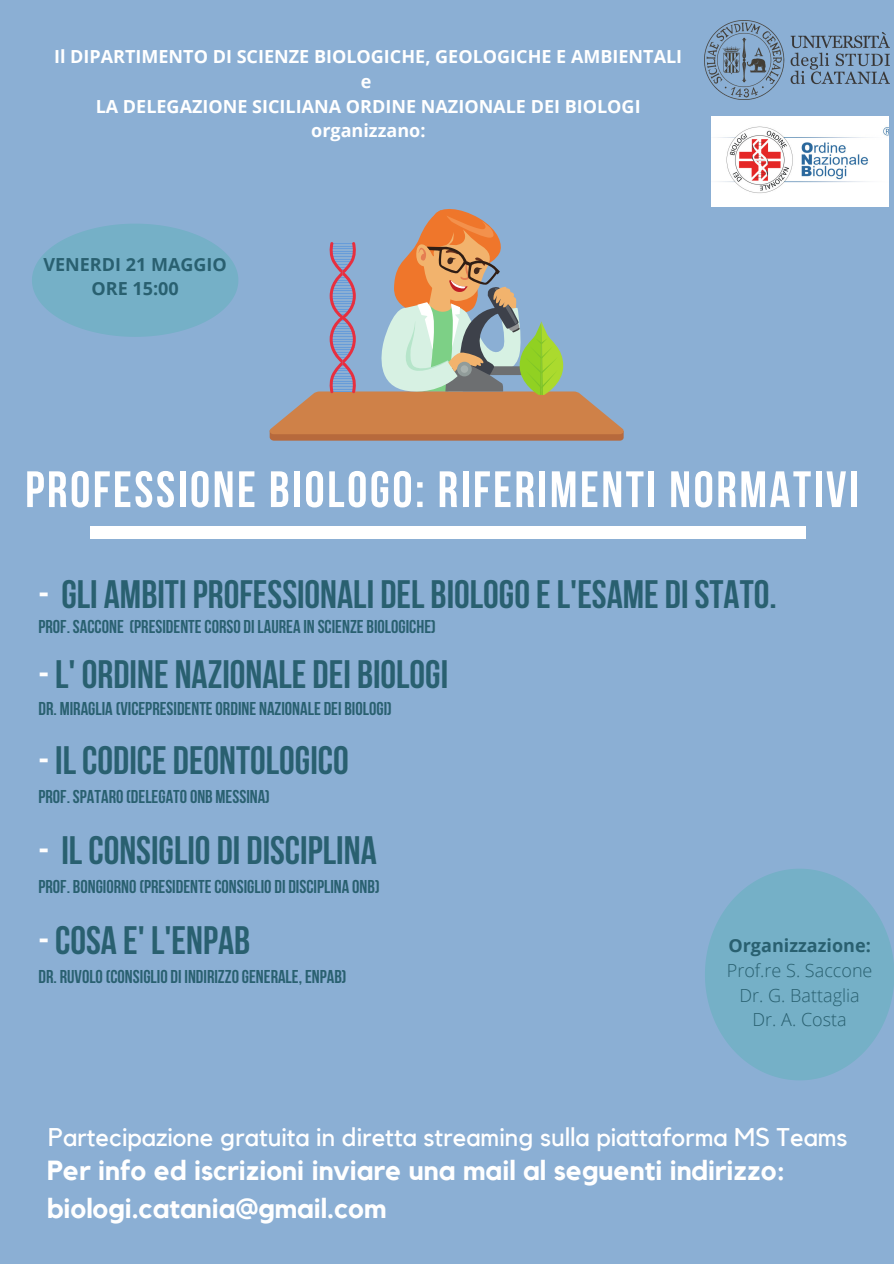
<style>
.page{position:relative;width:894px;height:1264px;background:#fff}
.page>*{position:absolute;margin:0;border:0;box-sizing:border-box;transform-origin:0 0}
.t1{font:700 51px "Bebas Neue";letter-spacing:.05em;color:#fff}
.t2{font:700 39.6px "Bebas Neue";color:#296070}
.t3{font:700 27.6px "Kollektif";color:#fff}
.t4{font:25.5px "Kollektif";color:#fff}
.t5{font:700 18.45px "Bebas Neue";color:#296070}
.t6{font:700 18px "Open Sans";color:#fff}
.t7{font:300 18px "Open Sans";color:#296070}
.t8{font:700 18px "Open Sans";color:#296070}
.s1{color:#fff}
</style>
<div class="page">
<div style="left:0;top:0;width:893px;height:1263px;background:#8bafd4"></div>
<div style="left:90px;top:526px;width:715px;height:12px;background:#fff"></div>
<img style="left:711px;top:116px;width:177px;height:91px">
<svg style="left:269px;top:209px;width:355px;height:231px"></svg>
<svg style="left:705px;top:869px;width:188px;height:211px"></svg>
<img style="left:704px;top:21px;width:185px;height:79px">
<svg style="left:32px;top:224px;width:206px;height:113px"></svg>
<p class="t6" style="left:54px;top:44px;width:629px">Il DIPARTIMENTO DI SCIENZE BIOLOGICHE, GEOLOGICHE E AMBIENTALI</p>
<p class="t6" style="left:360px;top:68px;width:12px">e</p>
<p class="t6" style="left:96px;top:93px;width:546px">LA DELEGAZIONE SICILIANA ORDINE NAZIONALE DEI BIOLOGI</p>
<p class="t6" style="left:311px;top:118px;width:116px">organizzano:</p>
<p class="t8" style="left:43px;top:251px;width:185px">VENERDI 21 MAGGIO</p>
<p class="t8" style="left:91px;top:276px;width:89px">ORE 15:00</p>
<p class="t1" style="left:25px;top:469px;width:834px">PROFESSIONE BIOLOGO: RIFERIMENTI NORMATIVI</p>
<p class="t2" style="left:38px;top:578px;width:739px"><span class="s1">-</span> GLI AMBITI PROFESSIONALI DEL BIOLOGOEL'ESAME DI STATO.</p>
<p class="t5" style="left:38px;top:619px;width:399px">PROF. SACCONE (PRESIDENTECORSO DI LAUREA IN SCIENZE BIOLOGICHE)</p>
<p class="t2" style="left:38px;top:658px;width:411px"><span class="s1">-</span>L' ORDINE NAZIONALE DEI BIOLOGI</p>
<p class="t5" style="left:38px;top:701px;width:355px">DR. MIRAGLIA (VICEPRESIDENTEORDINE NAZIONALE DEI BIOLOGI)</p>
<p class="t2" style="left:38px;top:744px;width:312px"><span class="s1">-</span> ILCODICE DEONTOLOGICO</p>
<p class="t5" style="left:38px;top:789px;width:233px">PROF. SPATARO(DELEGATOONB MESSINA)</p>
<p class="t2" style="left:38px;top:834px;width:340px"><span class="s1">-</span> ILCONSIGLIO DI DISCIPLINA</p>
<p class="t5" style="left:38px;top:879px;width:342px">PROF. BONGIORNO(PRESIDENTECONSIGLIO DI DISCIPLINA ONB)</p>
<p class="t2" style="left:38px;top:924px;width:213px"><span class="s1">-</span>COSA E' L'ENPAB</p>
<p class="t5" style="left:38px;top:969px;width:309px">DR. RUVOLO(CONSIGLIO DI INDIRIZZOGENERALE, ENPAB)</p>
<p class="t8" style="left:728px;top:933px;width:144px">Organizzazione:</p>
<p class="t7" style="left:726px;top:957px;width:147px">Prof.re S. Saccone</p>
<p class="t7" style="left:739px;top:982px;width:122px">Dr. G. Battaglia</p>
<p class="t7" style="left:752px;top:1007px;width:96px">Dr. A. Costa</p>
<p class="t4" style="left:48px;top:1125px;width:800px">Partecipazione gratuita in diretta streaming sulla piattaforma MS Teams</p>
<p class="t3" style="left:47px;top:1157px;width:739px">Per info ed iscrizioni inviare una mail al seguenti indirizzo:</p>
<p class="t3" style="left:47px;top:1195px;width:340px">biologi.catania@gmail.com</p>
</div>
